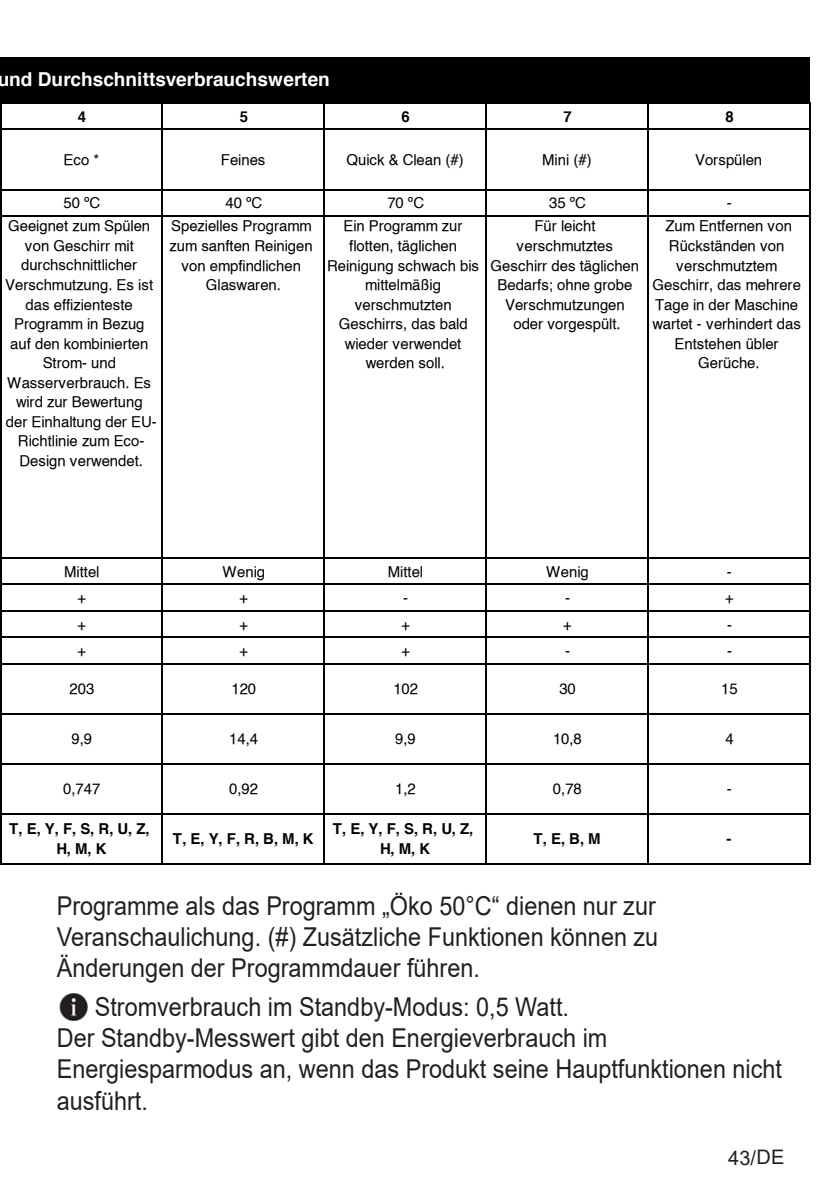
<style>
.page{position:relative;width:840px;height:1191px;background:#fff}
.page>*{position:absolute;margin:0;border:0;box-sizing:border-box;transform-origin:0 0}
.Yazi_alanlari{font:26px/31.2px "Arial";color:#231f20;text-align:justify;scale:.9 1}
.t1{font:20px "Arial";color:#231f20}
.t2{font:700 19.2px "Helvetica";letter-spacing:-.005em;color:#fff}
.t3{font:15px/19.6px "Helvetica";letter-spacing:-.005em;color:#000;text-align:center}
.t4{font:700 15px/20.2px "Helvetica";color:#000;text-align:center}
</style>
<div class="page">
<div style="left:0;top:59px;width:809px;height:44px;background:#000"></div>
<hr style="left:0;top:104px;width:1px;height:760px;background:#000">
<hr style="left:161px;top:104px;width:2px;height:760px;background:#000">
<hr style="left:323px;top:104px;width:2px;height:760px;background:#000">
<hr style="left:484px;top:104px;width:2px;height:760px;background:#000">
<hr style="left:646px;top:104px;width:2px;height:760px;background:#000">
<hr style="left:808px;top:104px;width:2px;height:760px;background:#000">
<hr style="left:0;top:57px;width:809px;height:2px;background:#000">
<hr style="left:0;top:102px;width:810px;height:2px;background:#000">
<hr style="left:0;top:128px;width:810px;height:2px;background:#000">
<hr style="left:0;top:188px;width:810px;height:2px;background:#000">
<hr style="left:0;top:215px;width:810px;height:2px;background:#000">
<hr style="left:0;top:557px;width:810px;height:2px;background:#000">
<hr style="left:0;top:583px;width:810px;height:2px;background:#000">
<hr style="left:0;top:610px;width:810px;height:2px;background:#000">
<hr style="left:0;top:636px;width:810px;height:2px;background:#000">
<hr style="left:0;top:663px;width:810px;height:2px;background:#000">
<hr style="left:0;top:713px;width:810px;height:2px;background:#000">
<hr style="left:0;top:763px;width:810px;height:2px;background:#000">
<hr style="left:0;top:812px;width:810px;height:2px;background:#000">
<hr style="left:0;top:862px;width:810px;height:2px;background:#000">
<img style="left:59px;top:993px;width:29px;height:27px">
<p class="t2" style="left:-3px;top:67px;width:334px">und Durchschnittsverbrauchswerten</p>
<p class="t4" style="left:78px;top:106px;width:10px">4</p>
<p class="t4" style="left:240px;top:106px;width:10px">5</p>
<p class="t4" style="left:401px;top:106px;width:10px">6</p>
<p class="t4" style="left:563px;top:106px;width:10px">7</p>
<p class="t4" style="left:725px;top:106px;width:10px">8</p>
<p class="t3" style="left:64px;top:149px;width:37px">Eco *</p>
<p class="t3" style="left:221px;top:149px;width:46px">Feines</p>
<p class="t3" style="left:346px;top:149px;width:119px">Quick &amp; Clean (#)</p>
<p class="t3" style="left:542px;top:149px;width:51px">Mini (#)</p>
<p class="t3" style="left:694px;top:149px;width:68px">Vorspülen</p>
<p class="t3" style="left:64px;top:193px;width:38px">50 ºC</p>
<p class="t3" style="left:225px;top:193px;width:38px">40 ºC</p>
<p class="t3" style="left:387px;top:193px;width:38px">70 ºC</p>
<p class="t3" style="left:549px;top:193px;width:38px">35 ºC</p>
<p class="t3" style="left:726px;top:193px;width:6px">-</p>
<p class="t3" style="left:5px;top:216px;width:153px">Geeignet zum Spülen von Geschirr mit durchschnittlicher<br>Verschmutzung. Es ist das effizienteste<br>Programm in Bezug auf den kombinierten<br>Strom- und<br>Wasserverbrauch. Es wird zur Bewertung der Einhaltung der EU-<br>Richtlinie zum Eco-<br>Design verwendet.</p>
<p class="t3" style="left:169px;top:216px;width:145px">Spezielles Programm zum sanften Reinigen von empfindlichen<br>Glaswaren.</p>
<p class="t3" style="left:327px;top:216px;width:153px">Ein Programm zur flotten, täglichen<br>Reinigung schwach bis mittelmäßig verschmutzten<br>Geschirrs, das bald wieder verwendet werden soll.</p>
<p class="t3" style="left:490px;top:216px;width:150px">Für leicht verschmutztes<br>Geschirr des täglichen<br>Bedarfs; ohne grobe<br>Verschmutzungen oder vorgespült.</p>
<p class="t3" style="left:652px;top:216px;width:150px">Zum Entfernen von<br>Rückständen von verschmutztem<br>Geschirr, das mehrere<br>Tage in der Maschine wartet - verhindert das<br>Entstehen übler<br>Gerüche.</p>
<p class="t3" style="left:64px;top:561px;width:37px">Mittel</p>
<p class="t3" style="left:222px;top:561px;width:44px">Wenig</p>
<p class="t3" style="left:388px;top:561px;width:37px">Mittel</p>
<p class="t3" style="left:546px;top:561px;width:44px">Wenig</p>
<p class="t3" style="left:726px;top:561px;width:6px">-</p>
<p class="t3" style="left:78px;top:588px;width:10px">+</p>
<p class="t3" style="left:239px;top:588px;width:10px">+</p>
<p class="t3" style="left:403px;top:588px;width:6px">-</p>
<p class="t3" style="left:565px;top:588px;width:6px">-</p>
<p class="t3" style="left:724px;top:588px;width:10px">+</p>
<p class="t3" style="left:78px;top:614px;width:10px">+</p>
<p class="t3" style="left:239px;top:614px;width:10px">+</p>
<p class="t3" style="left:401px;top:614px;width:10px">+</p>
<p class="t3" style="left:563px;top:614px;width:10px">+</p>
<p class="t3" style="left:726px;top:614px;width:6px">-</p>
<p class="t3" style="left:78px;top:641px;width:10px">+</p>
<p class="t3" style="left:239px;top:641px;width:10px">+</p>
<p class="t3" style="left:401px;top:641px;width:10px">+</p>
<p class="t3" style="left:565px;top:641px;width:6px">-</p>
<p class="t3" style="left:726px;top:641px;width:6px">-</p>
<p class="t3" style="left:70px;top:679px;width:26px">203</p>
<p class="t3" style="left:231px;top:679px;width:26px">120</p>
<p class="t3" style="left:393px;top:679px;width:26px">102</p>
<p class="t3" style="left:559px;top:679px;width:18px">30</p>
<p class="t3" style="left:720px;top:679px;width:18px">15</p>
<p class="t3" style="left:71px;top:729px;width:22px">9,9</p>
<p class="t3" style="left:229px;top:729px;width:30px">14,4</p>
<p class="t3" style="left:395px;top:729px;width:22px">9,9</p>
<p class="t3" style="left:552px;top:729px;width:30px">10,8</p>
<p class="t3" style="left:725px;top:729px;width:10px">4</p>
<p class="t3" style="left:63px;top:779px;width:39px">0,747</p>
<p class="t3" style="left:229px;top:779px;width:30px">0,92</p>
<p class="t3" style="left:395px;top:779px;width:22px">1,2</p>
<p class="t3" style="left:552px;top:779px;width:30px">0,78</p>
<p class="t3" style="left:726px;top:779px;width:6px">-</p>
<p class="t4" style="left:9px;top:818px;width:142px">T, E, Y, F, S, R, U, Z,<br>H, M, K</p>
<p class="t4" style="left:173px;top:828px;width:142px">T, E, Y, F, R, B, M, K</p>
<p class="t4" style="left:332px;top:818px;width:142px">T, E, Y, F, S, R, U, Z,<br>H, M, K</p>
<p class="t4" style="left:533px;top:828px;width:69px">T, E, B, M</p>
<p class="t4" style="left:726px;top:828px;width:6px">-</p>
<p class="Yazi_alanlari" style="left:57px;top:890px;width:669px">Programme als das Programm „Öko 50°C“ dienen nur zur Veranschaulichung. (#) Zusätzliche Funktionen können zu Änderungen der Programmdauer führen.</p>
<p class="Yazi_alanlari" style="left:95px;top:991px;width:528px">Stromverbrauch im Standby-Modus: 0,5 Watt.</p>
<p class="Yazi_alanlari" style="left:57px;top:1022px;width:806px;text-align:left">Der Standby-Messwert gibt den Energieverbrauch im<br>Energiesparmodus an, wenn das Produkt seine Hauptfunktionen nicht ausführt.</p>
<h2 class="t1" style="left:727px;top:1143px;width:58px">43/DE</h2>
</div>
